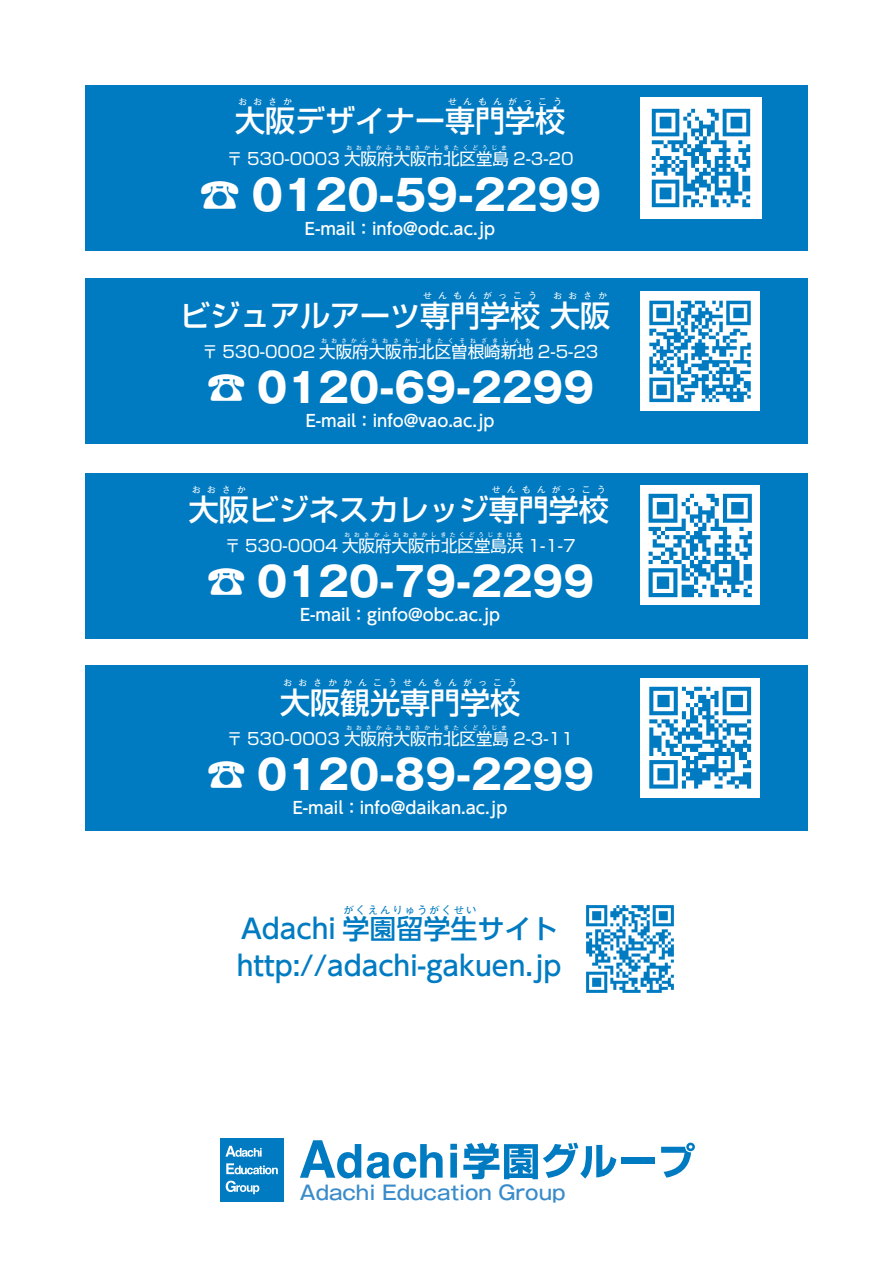
<style>
.page{position:relative;width:893px;height:1263px;background:#fff}
.page>*{position:absolute;margin:0;border:0;box-sizing:border-box;transform-origin:0 0}
.t1{font:700 42px "Gothic MB101 Pro";color:#fff}
.t2{font:700 40.5px "Gothic MB101 Pro";color:#fff}
.t3{font:500 30px "Shin Go Pro";color:#fff}
.t4{font:500 27px "UD Shin Go Pro";color:#007bc2}
.t5{font:500 19.5px "Gothic MB101 Pro";color:#398bca}
.t6{font:16.5px "Shin Go Pro";color:#fff}
.t7{font:500 16.5px "UD Shin Go Pro";color:#fff}
.t8{font:500 10.5px "UD Shin Go Pro";letter-spacing:.17em;color:#007bc2}
.t9{font:500 9px "Shin Go Pro";letter-spacing:.665em;color:#fff}
.t10{font:6px "Shin Go Pro";letter-spacing:.605em;color:#fff}
.t11{font:6px "Shin Go Pro";letter-spacing:.835em;color:#fff}
.t12{font:6px "Shin Go Pro";letter-spacing:.57em;color:#fff}
.s1{font-family:"UD Shin Go Pro De"}
</style>
<div class="page">
<div style="left:85px;top:85px;width:723px;height:166px;background:#007bc2"></div>
<div style="left:85px;top:278px;width:723px;height:166px;background:#007bc2"></div>
<div style="left:85px;top:473px;width:723px;height:165px;background:#007bc2"></div>
<div style="left:85px;top:665px;width:723px;height:166px;background:#007bc2"></div>
<div style="left:640px;top:291px;width:120px;height:120px;background:#fff"></div>
<svg style="left:649px;top:301px;width:102px;height:101px"></svg>
<div style="left:640px;top:485px;width:120px;height:120px;background:#fff"></div>
<svg style="left:649px;top:494px;width:103px;height:103px"></svg>
<div style="left:640px;top:678px;width:120px;height:119px;background:#fff"></div>
<svg style="left:649px;top:687px;width:102px;height:101px"></svg>
<div style="left:221px;top:1138px;width:63px;height:64px;background:#007bc2"></div>
<svg style="left:225px;top:1146px;width:37px;height:11px"></svg>
<svg style="left:226px;top:1163px;width:52px;height:11px"></svg>
<svg style="left:226px;top:1181px;width:33px;height:13px"></svg>
<svg style="left:300px;top:1140px;width:61px;height:38px"></svg>
<svg style="left:367px;top:1144px;width:76px;height:34px"></svg>
<svg style="left:450px;top:1144px;width:7px;height:33px"></svg>
<svg style="left:463px;top:1143px;width:153px;height:36px"></svg>
<div style="left:621px;top:1158px;width:34px;height:6px;background:#007bc2"></div>
<svg style="left:661px;top:1143px;width:34px;height:35px"></svg>
<img style="left:586px;top:905px;width:88px;height:88px">
<img style="left:640px;top:97px;width:121px;height:121px">
<p class="t9" style="left:238px;top:94px;width:56px">おおさか</p>
<p class="t9" style="left:448px;top:94px;width:116px">せんもんがっこう</p>
<h3 class="t3" style="left:235px;top:96px;width:332px">大阪デザイナー専門学校</h3>
<p class="t10" style="left:346px;top:143px;width:47px">おおさかふ</p>
<p class="t10" style="left:395px;top:143px;width:113px">おおさかしきたくどうじま</p>
<h1 class="t1" style="left:199px;top:160px;width:404px"><span class="s1">☎</span> 0120-59-2299</h1>
<p class="t7" style="left:305px;top:215px;width:192px">E-mail：info@odc.ac.jp</p>
<p class="t6" style="left:226px;top:146px;width:349px">〒 530-0003 大阪府大阪市北区堂島 2-3-20</p>
<p class="t9" style="left:423px;top:288px;width:116px">せんもんがっこう</p>
<p class="t9" style="left:553px;top:288px;width:56px">おおさか</p>
<h3 class="t3" style="left:180px;top:291px;width:431px">ビジュアルアーツ専門学校大阪</h3>
<p class="t10" style="left:321px;top:336px;width:47px">おおさかふ</p>
<p class="t11" style="left:371px;top:336px;width:161px">おおさかしきたくそねざきしんち</p>
<h2 class="t2" style="left:206px;top:354px;width:389px">☎ 0120-69-2299</h2>
<p class="t6" style="left:202px;top:338px;width:398px">〒 530-0002 大阪府大阪市北区曽根崎新地 2-5-23</p>
<p class="t7" style="left:306px;top:408px;width:190px">E-mail：info@vao.ac.jp</p>
<p class="t9" style="left:192px;top:483px;width:56px">おおさか</p>
<p class="t9" style="left:492px;top:483px;width:116px">せんもんがっこう</p>
<h3 class="t3" style="left:189px;top:485px;width:421px">大阪ビジネスカレッジ専門学校</h3>
<p class="t10" style="left:344px;top:530px;width:47px">おおさかふ</p>
<p class="t12" style="left:393px;top:530px;width:130px">おおさかしきたくどうじまはま</p>
<h2 class="t2" style="left:206px;top:548px;width:389px">☎ 0120-79-2299</h2>
<p class="t6" style="left:224px;top:532px;width:353px">〒 530-0004 大阪府大阪市北区堂島浜 1-1-7</p>
<p class="t7" style="left:300px;top:602px;width:202px">E-mail：ginfo@obc.ac.jp</p>
<p class="t9" style="left:283px;top:675px;width:236px">おおさかかんこうせんもんがっこう</p>
<h3 class="t3" style="left:280px;top:677px;width:242px">大阪観光専門学校</h3>
<p class="t10" style="left:346px;top:722px;width:47px">おおさかふ</p>
<p class="t10" style="left:395px;top:722px;width:113px">おおさかしきたくどうじま</p>
<h2 class="t2" style="left:206px;top:741px;width:389px">☎ 0120-89-2299</h2>
<p class="t6" style="left:226px;top:725px;width:349px">〒 530-0003 大阪府大阪市北区堂島 2-3-11</p>
<p class="t7" style="left:293px;top:794px;width:216px">E-mail：info@daikan.ac.jp</p>
<p class="t8" style="left:343px;top:901px;width:135px">がくえんりゅうがくせい</p>
<h3 class="t4" style="left:237px;top:943px;width:326px">http://adachi-gakuen.jp</h3>
<h3 class="t4" style="left:241px;top:906px;width:319px">Adachi 学園留学生サイト</h3>
<p class="t5" style="left:300px;top:1176px;width:267px">Adachi Education Group</p>
</div>
